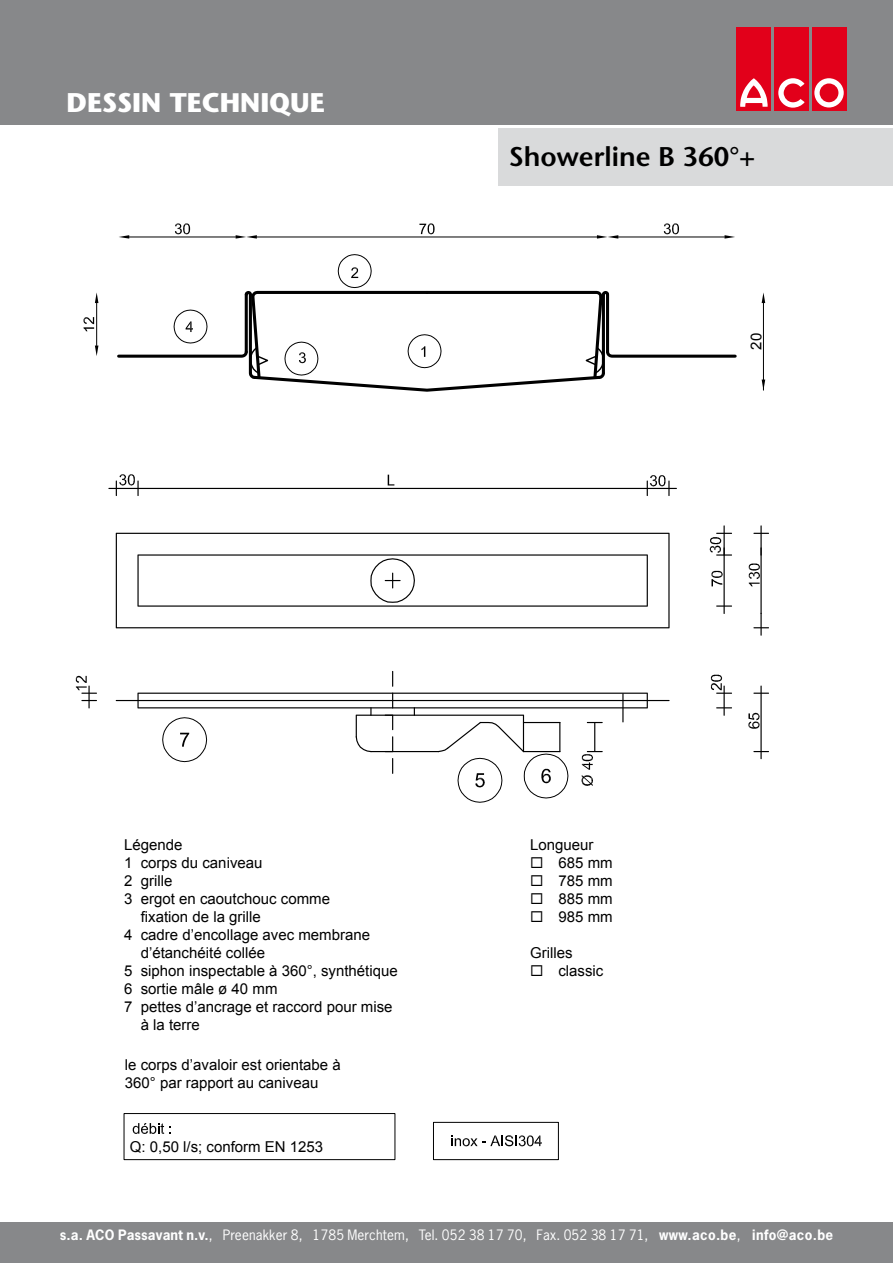
<style>
.page{position:relative;width:893px;height:1263px;background:#fff}
.page>*{position:absolute;margin:0;border:0;box-sizing:border-box;transform-origin:0 0}
.t1{font:600 27px "Stone Sans";color:#000}
.t2{font:700 27px "Stone Sans";color:#fff}
.t3{font:15px/18px "Arial";color:#000}
.t4{font:13.5px "News Gothic";letter-spacing:.01em;color:#fff}
.s1{font-weight:700}
</style>
<div class="page">
<div style="left:0;top:0;width:893px;height:125px;background:#87888a"></div>
<div style="left:0;top:1222px;width:893px;height:41px;background:#87888a"></div>
<div style="left:737px;top:27px;width:34px;height:84px;background:#e2001a"></div>
<div style="left:774px;top:27px;width:35px;height:84px;background:#e2001a"></div>
<div style="left:812px;top:27px;width:34px;height:84px;background:#e2001a"></div>
<svg style="left:740px;top:78px;width:28px;height:29px"></svg>
<svg style="left:778px;top:78px;width:27px;height:30px"></svg>
<svg style="left:814px;top:78px;width:30px;height:30px"></svg>
<div style="left:499px;top:128px;width:394px;height:58px;background:#d9dadb"></div>
<hr style="left:763px;top:303px;width:1px;height:87px;background:#000">
<svg style="left:762px;top:292px;width:3px;height:11px"></svg>
<svg style="left:762px;top:380px;width:3px;height:10px"></svg>
<hr style="left:257px;top:237px;width:340px;height:1px;background:#000">
<svg style="left:419px;top:223px;width:16px;height:11px"></svg>
<hr style="left:129px;top:237px;width:107px;height:1px;background:#000">
<svg style="left:236px;top:235px;width:21px;height:4px"></svg>
<svg style="left:119px;top:235px;width:10px;height:4px"></svg>
<svg style="left:175px;top:223px;width:15px;height:11px"></svg>
<hr style="left:618px;top:237px;width:107px;height:1px;background:#000">
<svg style="left:597px;top:235px;width:21px;height:4px"></svg>
<svg style="left:664px;top:223px;width:15px;height:11px"></svg>
<svg style="left:725px;top:235px;width:10px;height:4px"></svg>
<hr style="left:96px;top:303px;width:1px;height:42px;background:#000">
<svg style="left:95px;top:292px;width:3px;height:11px"></svg>
<svg style="left:95px;top:345px;width:3px;height:11px"></svg>
<svg style="left:84px;top:317px;width:10px;height:14px"></svg>
<svg style="left:117px;top:254px;width:620px;height:138px"></svg>
<svg style="left:451px;top:1135px;width:91px;height:11px"></svg>
<div style="left:433px;top:1122px;width:126px;height:38px;border:1px solid #000"></div>
<svg style="left:116px;top:533px;width:554px;height:95px"></svg>
<hr style="left:116px;top:700px;width:554px;height:1px;background:#000">
<svg style="left:716px;top:707px;width:16px;height:1px"></svg>
<svg style="left:716px;top:605px;width:16px;height:2px"></svg>
<hr style="left:723px;top:547px;width:2px;height:67px;background:#000">
<hr style="left:723px;top:525px;width:2px;height:31px;background:#000">
<svg style="left:710px;top:533px;width:22px;height:23px"></svg>
<svg style="left:388px;top:475px;width:6px;height:10px"></svg>
<svg style="left:711px;top:571px;width:12px;height:15px"></svg>
<svg style="left:711px;top:675px;width:21px;height:19px"></svg>
<svg style="left:748px;top:713px;width:12px;height:16px"></svg>
<svg style="left:753px;top:533px;width:16px;height:1px"></svg>
<svg style="left:753px;top:627px;width:16px;height:1px"></svg>
<hr style="left:760px;top:547px;width:2px;height:67px;background:#000">
<hr style="left:760px;top:525px;width:2px;height:31px;background:#000">
<svg style="left:749px;top:563px;width:11px;height:23px"></svg>
<hr style="left:760px;top:613px;width:2px;height:23px;background:#000">
<hr style="left:723px;top:685px;width:2px;height:31px;background:#000">
<svg style="left:753px;top:693px;width:16px;height:1px"></svg>
<svg style="left:753px;top:751px;width:16px;height:1px"></svg>
<hr style="left:760px;top:685px;width:2px;height:74px;background:#000">
<hr style="left:108px;top:488px;width:569px;height:1px;background:#000">
<svg style="left:647px;top:475px;width:23px;height:21px"></svg>
<svg style="left:116px;top:474px;width:23px;height:22px"></svg>
<svg style="left:81px;top:700px;width:16px;height:1px"></svg>
<svg style="left:76px;top:676px;width:21px;height:18px"></svg>
<hr style="left:88px;top:685px;width:2px;height:23px;background:#000">
<svg style="left:137px;top:554px;width:511px;height:53px"></svg>
<svg style="left:392px;top:671px;width:1px;height:16px"></svg>
<svg style="left:137px;top:693px;width:511px;height:110px"></svg>
<svg style="left:133px;top:1123px;width:38px;height:11px"></svg>
<div style="left:124px;top:1113px;width:271px;height:47px;border:1px solid #000"></div>
<h1 class="t2" style="left:67px;top:85px;width:260px">DESSIN TECHNIQUE</h1>
<h1 class="t1" style="left:509px;top:140px;width:248px">Showerline B 360°+</h1>
<p class="t3" style="left:747px;top:350px;width:18px;rotate:-90deg">20</p>
<p class="t3" style="left:124px;top:836px;width:60px">Légende</p>
<p class="t3" style="left:124px;top:854px;width:140px">1 corps du caniveau</p>
<p class="t3" style="left:124px;top:872px;width:50px">2 grille</p>
<p class="t3" style="left:124px;top:890px;width:207px">3 ergot en caoutchouc comme</p>
<p class="t3" style="left:141px;top:908px;width:122px">fixation de la grille</p>
<p class="t3" style="left:124px;top:926px;width:247px">4 cadre d’encollage avec membrane</p>
<p class="t3" style="left:141px;top:944px;width:126px">d’étanchéité collée</p>
<p class="t3" style="left:124px;top:962px;width:275px">5 siphon inspectable à 360°, synthétique</p>
<p class="t3" style="left:124px;top:980px;width:155px">6 sortie mâle ø 40 mm</p>
<p class="t3" style="left:124px;top:998px;width:270px">7 pettes d’ancrage et raccord pour mise</p>
<p class="t3" style="left:141px;top:1016px;width:61px">à la terre</p>
<p class="t3" style="left:125px;top:1055px;width:217px">le corps d’avaloir est orientabe à<br>360° par rapport au caniveau</p>
<p class="t3" style="left:130px;top:1138px;width:195px">Q: 0,50 l/s; conform EN 1253</p>
<p class="t3" style="left:530px;top:836px;width:65px">Longueur</p>
<p class="t3" style="left:530px;top:854px;width:84px">◻ 685 mm</p>
<p class="t3" style="left:530px;top:872px;width:84px">◻ 785 mm</p>
<p class="t3" style="left:530px;top:890px;width:84px">◻ 885 mm</p>
<p class="t3" style="left:530px;top:908px;width:84px">◻ 985 mm</p>
<p class="t3" style="left:530px;top:944px;width:44px">Grilles</p>
<p class="t3" style="left:530px;top:962px;width:75px">◻ classic</p>
<p class="t4" style="left:60px;top:1226px;width:775px"><span class="s1">s.a. ACO Passavant n.v.</span>, Preenakker 8, 1785 Merchtem, Tel. 052 38 17 70, Fax. 052 38 17 71, <span class="s1">www.aco.be</span>, <span class="s1">info@aco.be</span></p>
</div>
